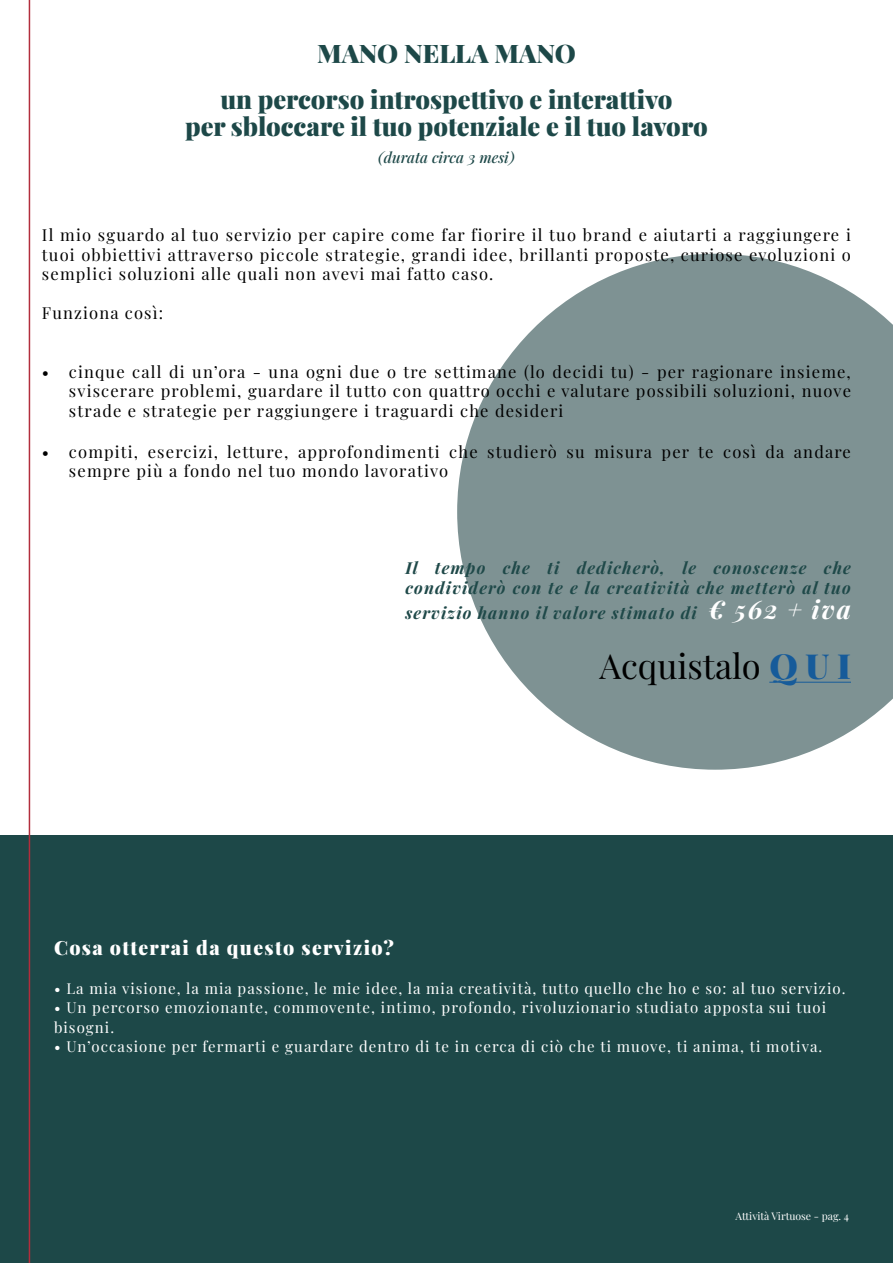
<style>
.page{position:relative;width:893px;height:1263px;background:#fff}
.page>*{position:absolute;margin:0;border:0;box-sizing:border-box;transform-origin:0 0}
.t1{font:34.5px "Playfair Display";color:#000}
.t2{font:900 25.5px/46.5px "Playfair Display";color:#1d4848;text-align:center}
.t3{font:900 19.5px "Playfair Display";letter-spacing:.07em;color:#fff}
.t4{font:16.5px/19.5px "Playfair Display";letter-spacing:.07em;color:#000;text-align:justify}
.t5{font:italic 700 16.5px/19.5px "Playfair Display";letter-spacing:.07em;color:#1f4949}
.t6{font:15px/19.5px "Playfair Display";letter-spacing:.07em;color:#fff}
.t7{font:italic 15px "Playfair Display";color:#1d4848}
.t8{font:10.5px "Playfair Display";color:#fff}
.s1{font-size:25.5px;color:#fff}
.s2{font-weight:900;color:#165b9a}
</style>
<div class="page">
<div style="left:0;top:836px;width:893px;height:427px;background:#1d4848"></div>
<svg style="left:457px;top:254px;width:436px;height:516px;fill:#7e9293"></svg>
<hr style="left:29px;top:0;width:1px;height:1263px;background:#b22d3c">
<hr style="left:769px;top:682px;width:82px;height:1px;background:#165b9a">
<h2 class="t2" style="left:220px;top:28px;width:454px">MANO NELLA MANO<br>un percorso introspettivo e interattivo</h2>
<h2 class="t2" style="left:185px;top:101px;width:524px">per sbloccare il tuo potenziale e il tuo lavoro</h2>
<p class="t7" style="left:378px;top:146px;width:138px">(durata circa 3 mesi)</p>
<p class="t4" style="left:42px;top:224px;width:810px">Il mio sguardo al tuo servizio per capire come far fiorire il tuo brand e aiutarti a raggiungere i tuoi obbiettivi attraverso piccole strategie, grandi idee, brillanti proposte, curiose evoluzioni o semplici soluzioni alle quali non avevi mai fatto caso.</p>
<p class="t4" style="left:42px;top:302px;width:123px">Funziona così:</p>
<p class="t4" style="left:69px;top:360px;width:783px;text-indent:-27px">• cinque call di un’ora - una ogni due o tre settimane (lo decidi tu) - per ragionare insieme, sviscerare problemi, guardare il tutto con quattro occhi e valutare possibili soluzioni, nuove strade e strategie per raggiungere i traguardi che desideri</p>
<p class="t4" style="left:69px;top:440px;width:783px;text-indent:-27px">• compiti, esercizi, letture, approfondimenti che studierò su misura per te così da andare sempre più a fondo nel tuo mondo lavorativo</p>
<p class="t5" style="left:405px;top:557px;width:447px">Il tempo che ti dedicherò, le conoscenze che condividerò con te e la creatività che metterò al tuo</p>
<p class="t5" style="left:405px;top:602px;width:447px">servizio hanno il valore stimato di <span class="s1">€ 562 + iva</span></p>
<h1 class="t1" style="left:599px;top:639px;width:253px">Acquistalo <span class="s2">Q U I</span></h1>
<p class="t3" style="left:54px;top:932px;width:342px">Cosa otterrai da questo servizio?</p>
<p class="t6" style="left:54px;top:977px;width:793px">• La mia visione, la mia passione, le mie idee, la mia creatività, tutto quello che ho e so: al tuo servizio.</p>
<p class="t6" style="left:54px;top:996px;width:774px">• Un percorso emozionante, commovente, intimo, profondo, rivoluzionario studiato apposta sui tuoi bisogni.</p>
<p class="t6" style="left:54px;top:1035px;width:770px">• Un’occasione per fermarti e guardare dentro di te in cerca di ciò che ti muove, ti anima, ti motiva.</p>
<p class="t8" style="left:736px;top:1208px;width:115px">Attività Virtuose - pag. 4</p>
</div>
